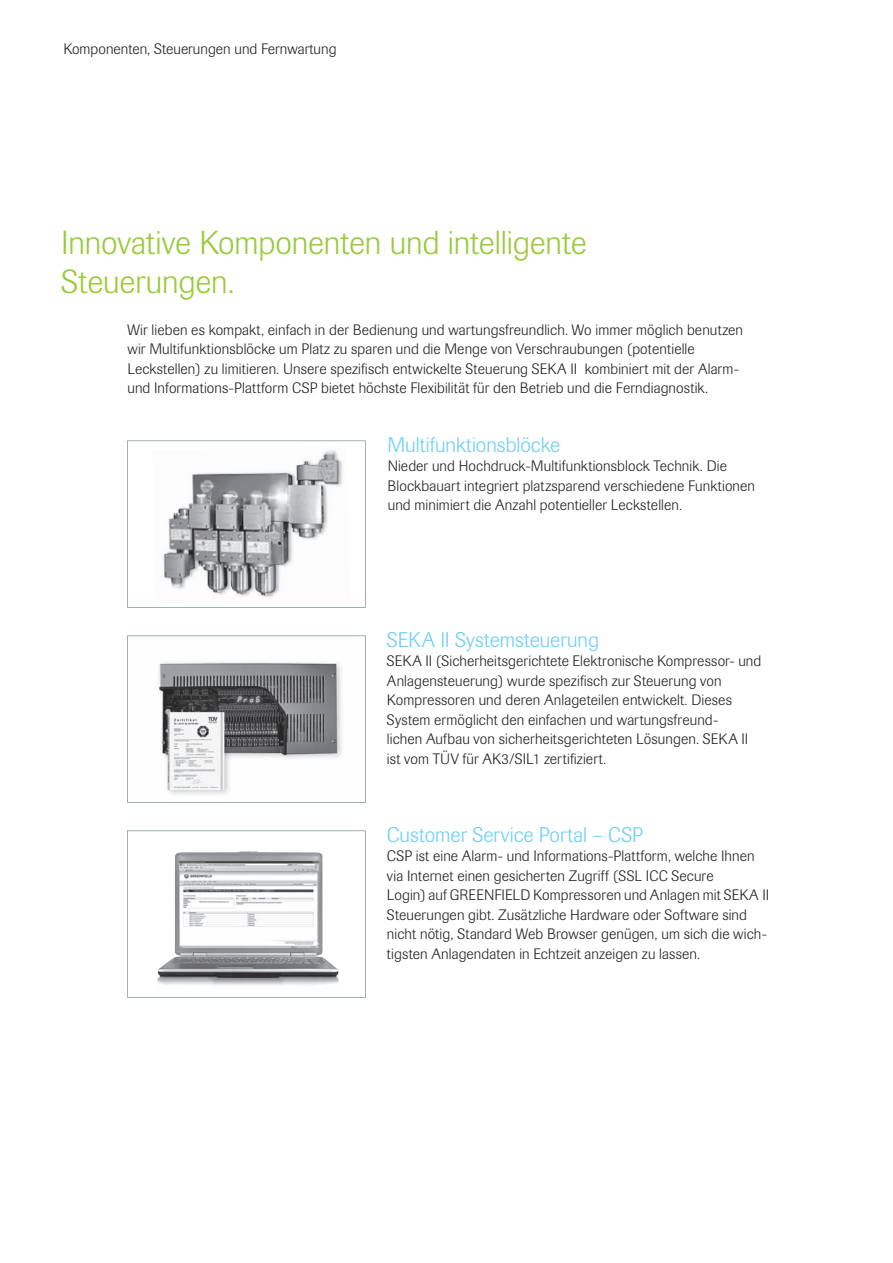
<style>
.page{position:relative;width:893px;height:1263px;background:#fff}
.page>*{position:absolute;margin:0;border:0;box-sizing:border-box;transform-origin:0 0}
.t1{font:300 33px/39px "Imago";letter-spacing:-.005em;color:#99ca3b}
.t2{font:300 21px "Imago";color:#6ccff6}
.t3{font:300 15px/19.5px "Imago";letter-spacing:.01em;color:#231f20}
</style>
<div class="page">
<svg style="left:127px;top:441px;width:238px;height:167px"></svg>
<svg style="left:127px;top:636px;width:238px;height:167px"></svg>
<svg style="left:127px;top:831px;width:238px;height:167px"></svg>
<p class="t3" style="left:64px;top:40px;width:274px">Komponenten, Steuerungen und Fernwartung</p>
<h1 class="t1" style="left:61px;top:226px;width:527px">Innovative Komponenten und intelligente<br>Steuerungen.</h1>
<p class="t3" style="left:127px;top:321px;width:617px">Wir lieben es kompakt, einfach in der Bedienung und wartungsfreundlich. Wo immer möglich benutzen wir Multifunktionsblöcke um Platz zu sparen und die Menge von Verschraubungen (potentielle Leckstellen) zu limitieren. Unsere spezifisch entwickelte Steuerung SEKA II kombiniert mit der Alarm&shy;und Informations-Plattform CSP bietet höchste Flexibilität für den Betrieb und die Ferndiagnostik.</p>
<h2 class="t2" style="left:387px;top:437px;width:174px">Multifunktionsblöcke</h2>
<p class="t3" style="left:387px;top:458px;width:369px">Nieder und Hochdruck-Multifunktionsblock Technik. Die<br>Block bauart integriert platzsparend verschiedene Funk tionen und minimiert die Anzahl potentieller Leckstellen.</p>
<h2 class="t2" style="left:387px;top:632px;width:213px">SEKA II Systemsteuerung</h2>
<p class="t3" style="left:387px;top:653px;width:376px">SEKA II (Sicherheitsgerichtete Elektronische Kompressor- und Anlagensteuerung) wurde spezifisch zur Steuerung von Kompressoren und deren Anlageteilen entwickelt. Dieses System ermöglicht den einfachen und wartungsfreund -<br>lichen Aufbau von sicherheitsgerichteten Lösungen. SEKA II ist vom TÜV für AK3/SIL1 zertifiziert.</p>
<h2 class="t2" style="left:387px;top:827px;width:257px">Customer Service Portal – CSP</h2>
<p class="t3" style="left:387px;top:848px;width:384px">CSP ist eine Alarm- und Informations-Plattform, welche Ihnen via Internet einen gesicherten Zugriff (SSL ICC Secure<br>Login) auf GREENFIELD Kompressoren und Anlagen mit SEKA II Steuerungen gibt. Zusätzliche Hardware oder Software sind nicht nötig, Standard Web Browser genügen, um sich die wich - tigsten Anlagendaten in Echtzeit anzeigen zu lassen.</p>
</div>
